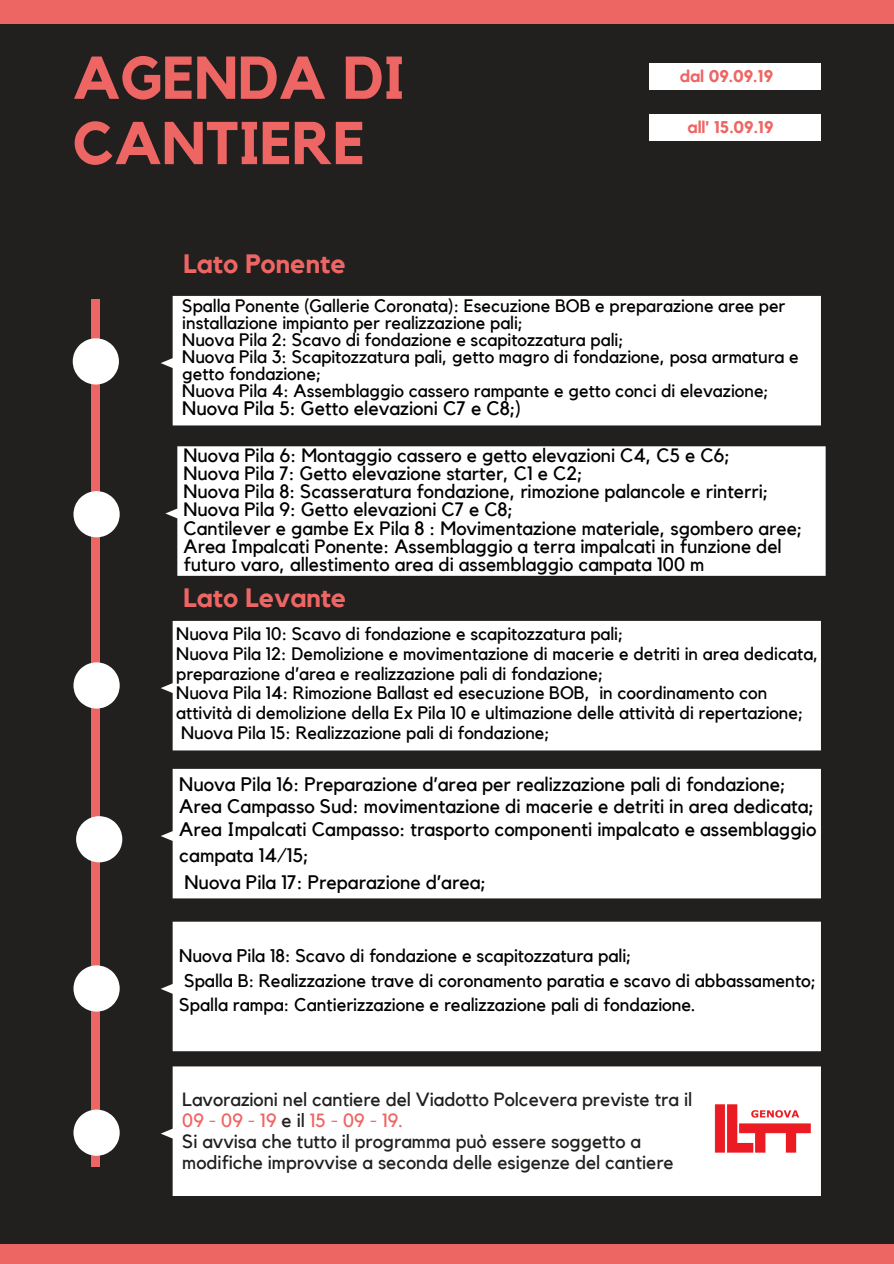
<style>
.page{position:relative;width:894px;height:1264px;background:#fff}
.page>*{position:absolute;margin:0;border:0;box-sizing:border-box;transform-origin:0 0}
.t1{font:700 59.55px/65.2px "Kollektif";color:#ee6664}
.t2{font:700 26.55px "Kollektif";color:#ee6664}
.t3{font:19.5px/22.6px "Kollektif";color:#000}
.t4{font:19.35px/18.1px "Kollektif";color:#000}
.t5{font:19.05px/21px "Kollektif";color:#21201f}
.t6{font:18.3px/24.6px "Kollektif";color:#000}
.t7{font:18px/17px "Kollektif";color:#000}
.t8{font:700 16.95px "Kollektif";color:#ee6664}
.s1{color:#ee6664}
</style>
<div class="page">
<div style="left:0;top:0;width:893px;height:1263px;background:#21201f"></div>
<div style="left:161px;top:296px;width:659px;height:129px;background:#fff"></div>
<div style="left:165px;top:446px;width:660px;height:130px;background:#fff"></div>
<div style="left:161px;top:621px;width:659px;height:129px;background:#fff"></div>
<div style="left:161px;top:921px;width:659px;height:130px;background:#fff"></div>
<div style="left:161px;top:1066px;width:659px;height:129px;background:#fff"></div>
<div style="left:92px;top:299px;width:7px;height:867px;background:#ee6664"></div>
<svg style="left:73px;top:491px;width:47px;height:46px"></svg>
<svg style="left:73px;top:662px;width:47px;height:46px"></svg>
<svg style="left:73px;top:965px;width:47px;height:46px"></svg>
<svg style="left:73px;top:1109px;width:47px;height:46px"></svg>
<svg style="left:73px;top:338px;width:46px;height:46px"></svg>
<div style="left:0;top:1244px;width:893px;height:19px;background:#ee6664"></div>
<div style="left:0;top:0;width:893px;height:24px;background:#ee6664"></div>
<div style="left:649px;top:64px;width:171px;height:26px;background:#fff"></div>
<div style="left:649px;top:114px;width:171px;height:26px;background:#fff"></div>
<img style="left:704px;top:1096px;width:116px;height:64px">
<svg style="left:76px;top:816px;width:46px;height:46px"></svg>
<div style="left:161px;top:768px;width:659px;height:130px;background:#fff"></div>
<h1 class="t1" style="left:73px;top:48px;width:333px">AGENDA DI<br>CANTIERE</h1>
<h2 class="t2" style="left:183px;top:252px;width:164px">Lato Ponente</h2>
<p class="t8" style="left:679px;top:68px;width:95px">dal 09.09.19</p>
<p class="t8" style="left:687px;top:119px;width:88px">all' 15.09.19</p>
<p class="t7" style="left:182px;top:297px;width:618px">Spalla Ponente (Gallerie Coronata): Esecuzione BOB e preparazione aree per installazione impianto per realizzazione pali;<br>Nuova Pila 2: Scavo di fondazione e scapitozzatura pali;<br>Nuova Pila 3: Scapitozzatura pali, getto magro di fondazione, posa armatura e getto fondazione;<br>Nuova Pila 4: Assemblaggio cassero rampante e getto conci di elevazione;</p>
<p class="t3" style="left:182px;top:397px;width:340px">Nuova Pila 5: Getto elevazioni C7 e C8;)</p>
<p class="t4" style="left:183px;top:447px;width:620px">Nuova Pila 6: Montaggio cassero e getto elevazioni C4, C5 e C6;<br>Nuova Pila 7: Getto elevazione starter, C1 e C2;<br>Nuova Pila 8: Scasseratura fondazione, rimozione palancole e rinterri; Nuova Pila 9: Getto elevazioni C7 e C8;<br>Cantilever e gambe Ex Pila 8 : Movimentazione materiale, sgombero aree; Area Impalcati Ponente: Assemblaggio a terra impalcati in funzione del futuro varo, allestimento area di assemblaggio campata 100 m</p>
<h2 class="t2" style="left:183px;top:585px;width:165px">Lato Levante</h2>
<p class="t7" style="left:176px;top:625px;width:643px;line-height:19.6px">Nuova Pila 10: Scavo di fondazione e scapitozzatura pali;<br>Nuova Pila 12: Demolizione e movimentazione di macerie e detriti in area dedicata, preparazione d’area e realizzazione pali di fondazione;<br>Nuova Pila 14: Rimozione Ballast ed esecuzione BOB, in coordinamento con attività di demolizione della Ex Pila 10 e ultimazione delle attività di repertazione; Nuova Pila 15: Realizzazione pali di fondazione;</p>
<p class="t3" style="left:179px;top:773px;width:638px">Nuova Pila 16: Preparazione d’area per realizzazione pali di fondazione;<br>Area Campasso Sud: movimentazione di macerie e detriti in area dedicata;<br>Area Impalcati Campasso: trasporto componenti impalcato e assemblaggio</p>
<p class="t3" style="left:179px;top:843px;width:308px;line-height:26.4px">campata 14/15;<br>Nuova Pila 17: Preparazione d’area;</p>
<p class="t6" style="left:179px;top:944px;width:638px">Nuova Pila 18: Scavo di fondazione e scapitozzatura pali;<br>Spalla B: Realizzazione trave di coronamento paratia e scavo di abbassamento;<br>Spalla rampa: Cantierizzazione e realizzazione pali di fondazione.</p>
<p class="t5" style="left:182px;top:1089px;width:511px">Lavorazioni nel cantiere del Viadotto Polcevera previste tra il <span class="s1">09-09-19</span>eil<span class="s1">15-09-19.<br></span>Si avvisa che tutto il programma può essere soggetto a modifiche improvvise a seconda delle esigenze del cantiere</p>
</div>
